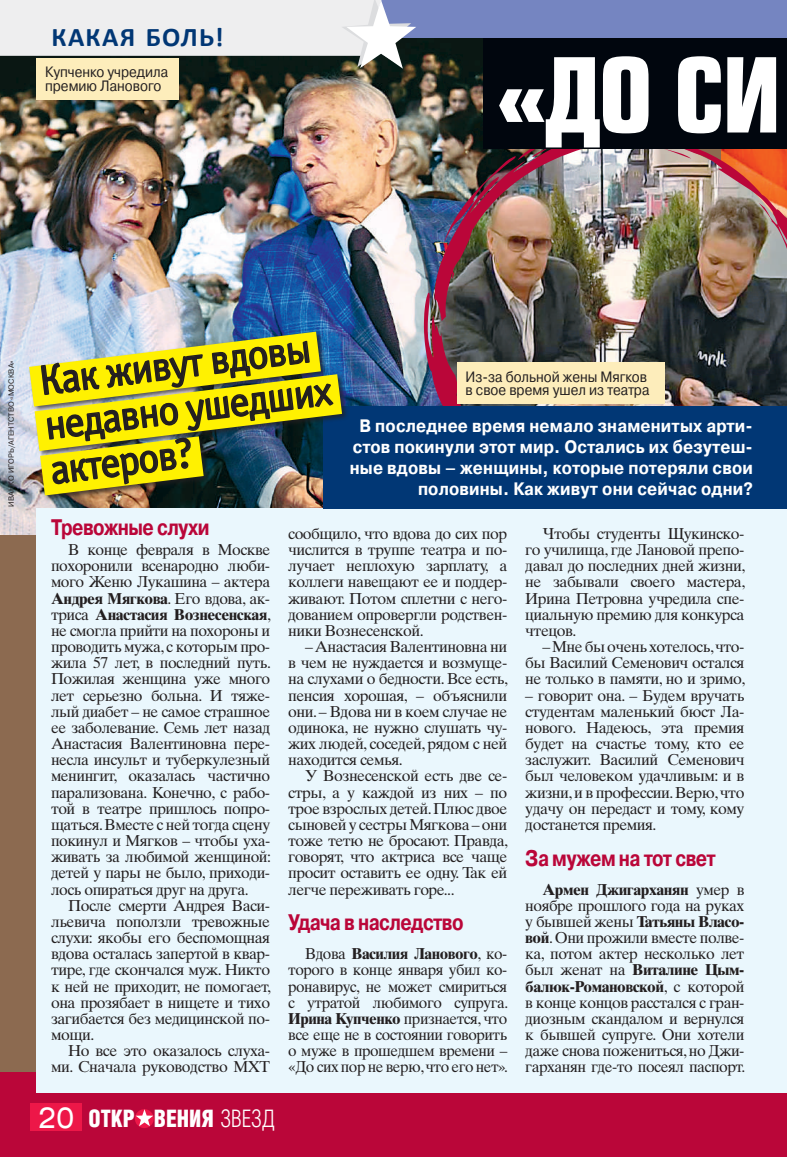
<style>
.page{position:relative;width:787px;height:1157px;background:#8c6a50}
.page>*{position:absolute;margin:0;border:0;box-sizing:border-box;transform-origin:0 0}
.t1{font:700 100.5px "Europe Cond";color:#fff}
.t2{font:41.7px/44.8px "Officina Sans C";color:#231f20}
.t3{font:700 27px "Calibri";letter-spacing:.045em;color:#013775}
.t4{font:900 24.15px "Helios Cond";color:#fff;scale:.92 1}
.t5{font:700 22.5px "Pragmatica";letter-spacing:-.03em;color:#ba0639;scale:.81 1}
.t6{font:700 18px/21px "Pragmatica";letter-spacing:.01em;color:#fff;text-align:right;scale:.9 1}
.t7{font:15.75px/16.2px "Times Ten LTCYR";letter-spacing:-.03em;color:#231f20;text-align:justify}
.t8{font:15px/13.5px "Pragmatica";color:#231f20;scale:.9 1}
.t9{font:7.5px "Pragmatica";letter-spacing:.01em;color:#231f20}
.s1{font-weight:700}
.s2{font-family:"Helios Ext";font-weight:400;font-size:28.65px}
.s3{font-weight:300}
</style>
<div class="page">
<div style="left:416px;top:0;width:371px;height:38px;background:#7585c1"></div>
<div style="left:0;top:1071px;width:787px;height:86px;background:#ba0639"></div>
<div style="left:30px;top:1103px;width:52px;height:28px;background:#ed1748"></div>
<div style="left:135px;top:1109px;width:19px;height:19px;background:#ed1748;border-radius:50%"></div>
<svg style="left:136px;top:1109px;width:17px;height:17px"></svg>
<img style="left:0;top:38px;width:483px;height:496px">
<img style="left:434px;top:131px;width:353px;height:275px">
<img style="left:441px;top:136px;width:113px;height:138px">
<svg style="left:661px;top:149px;width:30px;height:10px"></svg>
<img style="left:424px;top:289px;width:361px;height:117px">
<div style="left:37px;top:508px;width:750px;height:585px;background:#eaf7fd"></div>
<div style="left:323px;top:406px;width:464px;height:102px;background:#013775"></div>
<svg style="left:0;top:0;width:416px;height:69px;background:#cacdce"></svg>
<img style="left:0;top:307px;width:363px;height:42px">
<img style="left:335px;top:349px;width:49px;height:71px">
<img style="left:0;top:317px;width:335px;height:203px">
<div style="left:483px;top:38px;width:304px;height:111px;background:#01060e"></div>
<div style="left:37px;top:58px;width:142px;height:41px;background:#fdedbb"></div>
<div style="left:457px;top:363px;width:208px;height:41px;background:#fdedbb"></div>
<h3 class="t3" style="left:52px;top:20px;width:173px">Какая боль!</h3>
<p class="t8" style="left:45px;top:66px;width:138px">Купченко учредила премию Ланового</p>
<h1 class="t1" style="left:495px;top:29px;width:287px">«До си</h1>
<p class="t9" style="left:7px;top:506px;width:148px;rotate:-90deg">Иванко Игорь/Агентство «Москва»</p>
<h2 class="t2" style="left:37px;top:359px;width:291px;rotate:-7deg">Как живут вдовы недавно ушедших актеров?</h2>
<p class="t8" style="left:465px;top:370px;width:206px">Из-за больной жены Мягков в свое время ушел из театра</p>
<p class="t6" style="left:350px;top:415px;width:449px">В последнее время немало знаменитых арти&shy;стов покинули этот мир. Остались их безутеш&shy;ные вдовы – женщины, которые потеряли свои половины. Как живут они сейчас одни?</p>
<h3 class="t5" style="left:51px;top:514px;width:197px">Тревожные слухи</h3>
<p class="t7" style="left:51px;top:541px;width:221px;text-indent:17px">В конце февраля в Москве похоронили всенародно люби&shy;мого Женю Лукашина – актера <span class="s1">Андрея Мягкова</span>. Его вдова, ак&shy;триса <span class="s1">Анастасия Вознесенская</span>, не смогла прийти на похороны и проводить мужа, с которым про&shy;жила 57 лет, в последний путь.<br>Пожилая женщина уже много лет серьезно больна. И тяже&shy;лый диабет – не самое страшное ее заболевание. Семь лет назад Анастасия Валентиновна пере&shy;несла инсульт и туберкулезный менингит, оказалась частично парализована. Конечно, с рабо&shy;той в театре пришлось попро&shy;щаться. Вместе с ней тогда сцену покинул и Мягков – чтобы уха&shy;живать за любимой женщиной: детей у пары не было, приходи&shy;лось опираться друг на друга.</p>
<p class="t7" style="left:51px;top:897px;width:221px;text-indent:17px">После смерти Андрея Васи&shy;льевича поползли тревожные слухи: якобы его беспомощная вдова осталась запертой в квар&shy;тире, где скончался муж. Никто к ней не приходит, не помогает, она прозябает в нищете и тихо загибается без медицинской по&shy;мощи.</p>
<p class="t7" style="left:51px;top:1042px;width:221px;text-align:right">Но все это оказалось слуха&shy;ми. Сначала руководство МХТ</p>
<h3 class="t4" style="left:38px;top:1104px;width:259px"><span class="s2">20</span> Oткр вения <span class="s3">ЗВЕЗД</span></h3>
<p class="t7" style="left:288px;top:525px;width:221px">сообщило, что вдова до сих пор числится в труппе театра и по&shy;лучает неплохую зарплату, а коллеги навещают ее и поддер&shy;живают. Потом сплетни с него&shy;дованием опровергли родствен&shy;ники Вознесенской.</p>
<p class="t7" style="left:288px;top:638px;width:221px;text-indent:17px">– Анастасия Валентиновна ни в чем не нуждается и возмуще&shy;на слухами о бедности. Все есть, пенсия хорошая, – объяснили они. – Вдова ни в коем случае не одинока, не нужно слушать чу&shy;жих людей, соседей, рядом с ней находится семья.</p>
<p class="t7" style="left:288px;top:768px;width:221px;text-indent:17px">У Вознесенской есть две се&shy;стры, а у каждой из них – по трое взрослых детей. Плюс двое сыновей у сестры Мягкова – они тоже тетю не бросают. Правда, говорят, что актриса все чаще просит оставить ее одну. Так ей легче переживать горе...</p>
<h3 class="t5" style="left:288px;top:909px;width:218px">Удача в наследство</h3>
<p class="t7" style="left:288px;top:945px;width:221px;text-indent:17px">Вдова <span class="s1">Василия Ланового</span>, ко&shy;торого в конце января убил ко&shy;ронавирус, не может смириться с утратой любимого супруга.<br><span class="s1">Ирина Купченко</span> признается, что все еще не в состоянии говорить о муже в прошедшем времени – «До сих пор не верю, что его нет».</p>
<p class="t7" style="left:525px;top:525px;width:221px;text-indent:17px">Чтобы студенты Щукинско&shy;го училища, где Лановой препо&shy;давал до последних дней жизни, не забывали своего мастера, Ирина Петровна учредила спе&shy;циальную премию для конкурса чтецов.</p>
<p class="t7" style="left:525px;top:638px;width:221px;text-indent:17px">– Мне бы очень хотелось, что&shy;бы Василий Семенович остался не только в памяти, но и зримо,</p>
<p class="t7" style="left:525px;top:687px;width:221px">– говорит она. – Будем вручать студентам маленький бюст Ла&shy;нового. Надеюсь, эта премия будет на счастье тому, кто ее заслужит. Василий Семенович был человеком удачливым: и в жизни, и в профессии. Верю, что удачу он передаст и тому, кому достанется премия.</p>
<h3 class="t5" style="left:525px;top:844px;width:237px">За мужем на тот свет</h3>
<p class="t7" style="left:525px;top:881px;width:221px;text-indent:17px"><span class="s1">Армен Джигарханян</span> умер в ноябре прошлого года на руках у бывшей жены <span class="s1">Татьяны Власо&shy;вой</span>. Они прожили вместе полве&shy;ка, потом актер несколько лет был женат на <span class="s1">Виталине Цым&shy;балюк-Романовской</span>, с которой в конце концов расстался с гран&shy;диозным скандалом и вернулся к бывшей супруге. Они хотели даже снова пожениться, но Джи&shy;гарханян где-то посеял паспорт.</p>
</div>
